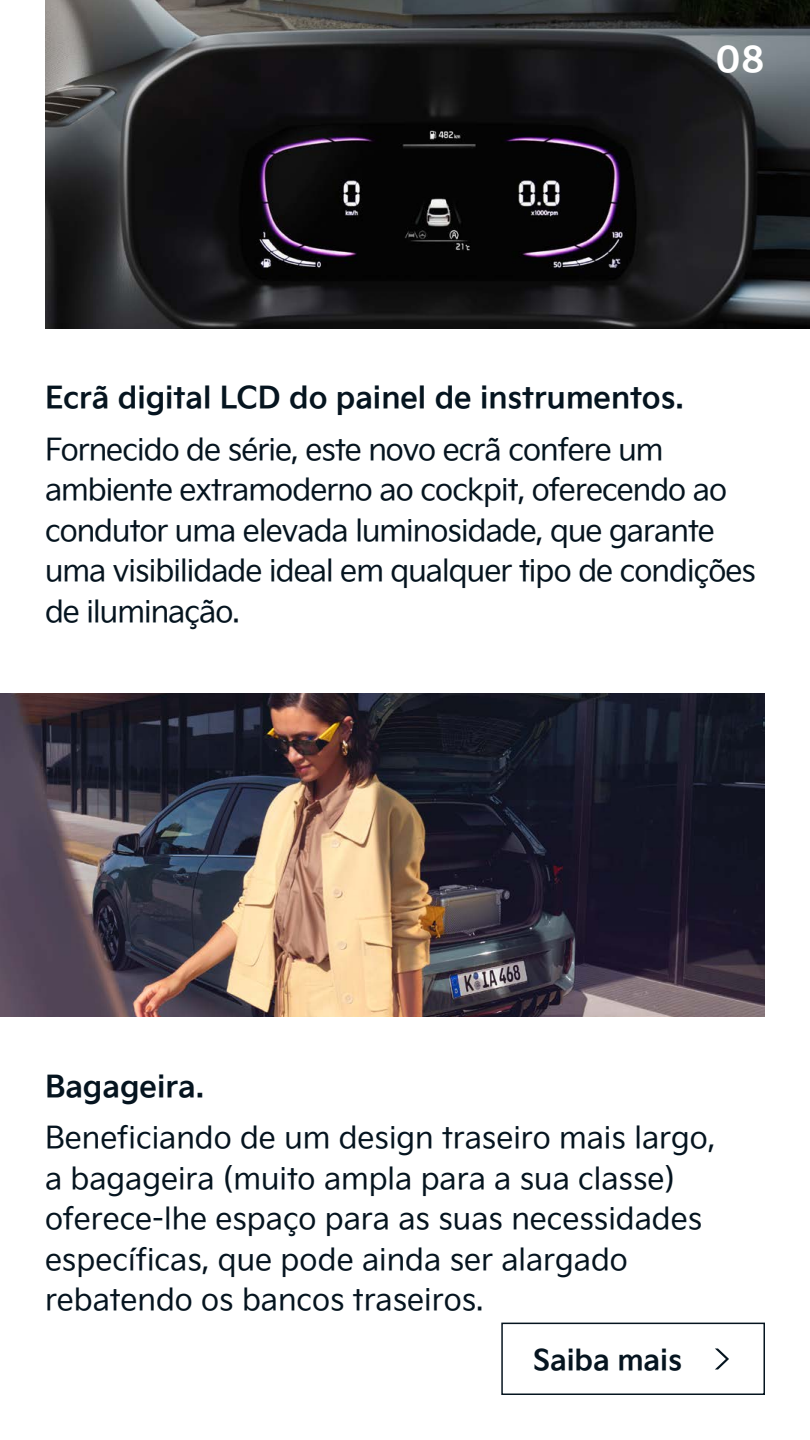
<style>
.page{position:relative;width:810px;height:1440px;background:#fff}
.page>*{position:absolute;margin:0;border:0;box-sizing:border-box;transform-origin:0 0}
.t1{font:36px "Kia Signature OTF Bold";color:#fff}
.t2{font:30px/40.5px "Kia Signature OTF Regular";letter-spacing:-.03em;color:#05141f}
.t3{font:30px/40.5px "Kia Signature OTF Regular";color:#05141f}
.t4{font:30px "Kia Signature OTF Bold";color:#05141f}
.t5{font:28.5px "Kia Signature OTF Bold";letter-spacing:-.005em;color:#05141f}
</style>
<div class="page">
<img style="left:45px;top:0;width:765px;height:328px">
<img style="left:0;top:693px;width:765px;height:324px">
<svg style="left:715px;top:1348px;width:14px;height:22px"></svg>
<div style="left:501px;top:1323px;width:264px;height:72px;border:2px solid #05141f"></div>
<p class="t1" style="left:716px;top:32px;width:51px">08</p>
<p class="t4" style="left:45px;top:375px;width:640px">Ecrã digital LCD do painel de instrumentos.</p>
<p class="t2" style="left:45px;top:427px;width:712px">Fornecido de série, este novo ecrã confere um ambiente extramoderno ao cockpit, oferecendo ao condutor uma elevada luminosidade, que garante uma visibilidade ideal em qualquer tipo de condições de iluminação.</p>
<p class="t4" style="left:45px;top:1063px;width:161px">Bagageira.</p>
<p class="t3" style="left:45px;top:1116px;width:672px">Beneficiando de um design traseiro mais largo, a bagageira (muito ampla para a sua classe) oferece-lhe espaço para as suas necessidades específicas, que pode ainda ser alargado rebatendo os bancos traseiros.</p>
<p class="t5" style="left:533px;top:1338px;width:151px">Saiba mais</p>
</div>
